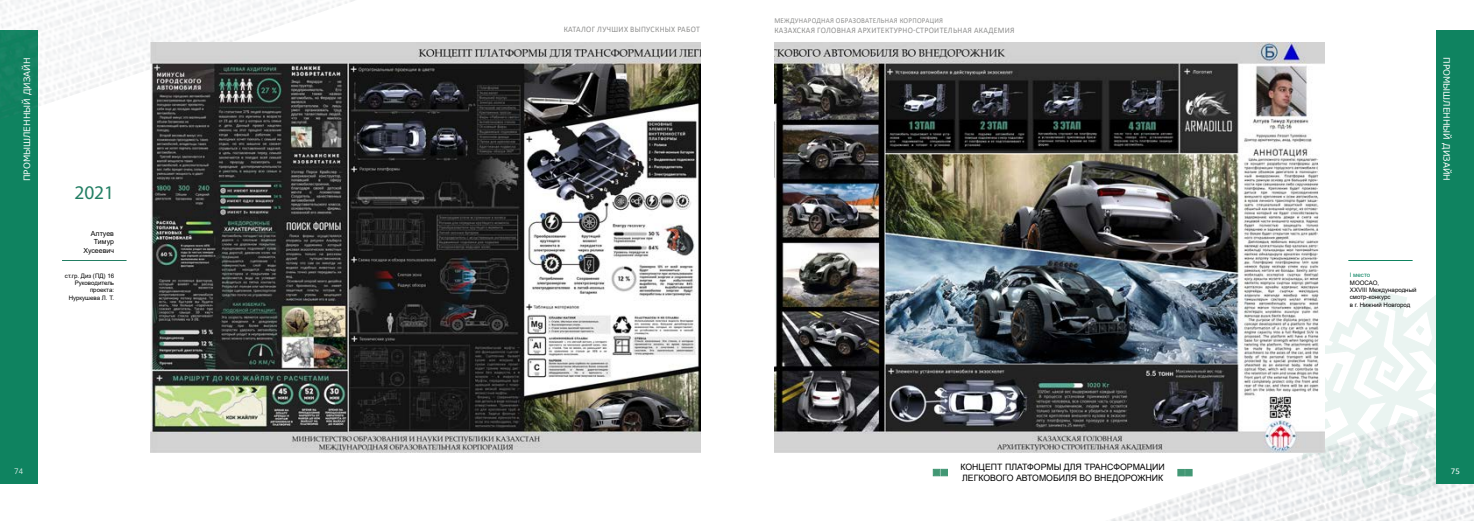
<style>
.page{position:relative;width:1474px;height:521px;background:#fff}
.page>*{position:absolute;margin:0;border:0;box-sizing:border-box;transform-origin:0 0}
.t1{font:19.43px "Myriad Pro";color:#227e63}
.t2{font:8.75px/10.5px "Arial";color:#000}
.t3{font:8.75px "MS Reference Sans Serif";color:#fff}
.t4{font:300 8.75px "Calibri";color:#fff}
.t5{font:8.75px "Calibri";color:#fff}
.t6{font:8.4px "Calibri";letter-spacing:.04em;color:#8e8e8d;scale:.93 1}
.t7{font:7.52px "Calibri";letter-spacing:.04em;color:#8e8e8d;scale:.93 1}
.t8{font:7px/8.4px "Arial";color:#000;text-align:right}
.t9{font:6.12px/7.4px "Arial";color:#000;text-align:right}
.t10{font:6.12px "Arial";color:#068160}
</style>
<div class="page">
<img style="left:1111px;top:460px;width:362px;height:61px">
<div style="left:0;top:30px;width:37px;height:454px;background:#0f8360"></div>
<div style="left:1436px;top:30px;width:37px;height:454px;background:#0f8360"></div>
<hr style="left:62px;top:260px;width:64px;height:1px;background:#227e63">
<svg style="left:1289px;top:291px;width:184px;height:206px"></svg>
<svg style="left:1416px;top:325px;width:9px;height:10px"></svg>
<svg style="left:1373px;top:457px;width:8px;height:10px"></svg>
<hr style="left:1348px;top:260px;width:64px;height:1px;background:#0f8360">
<img style="left:0;top:0;width:355px;height:128px">
<div style="left:932px;top:469px;width:8px;height:7px;background:#429774;border:1px solid #429774"></div>
<div style="left:940px;top:469px;width:7px;height:7px;background:#429774;border:1px solid #429774"></div>
<div style="left:1177px;top:469px;width:7px;height:7px;background:#429774;border:1px solid #429774"></div>
<div style="left:1185px;top:469px;width:7px;height:7px;background:#429774;border:1px solid #429774"></div>
<img style="left:150px;top:42px;width:550px;height:411px">
<img style="left:774px;top:42px;width:550px;height:411px">
<h2 class="t3" style="left:21px;top:181px;width:125px;rotate:-90deg">ПРОМЫШЛЕННЫЙ ДИЗАЙН</h2>
<h1 class="t1" style="left:74px;top:180px;width:41px">2021</h1>
<p class="t8" style="left:83px;top:229px;width:32px">Алтуев<br>Тимур<br>Хусеевич</p>
<p class="t9" style="left:65px;top:272px;width:51px">ст.гр. Диз (ПД) 16<br>Руководитель проекта:<br>Нуркушева Л. Т.</p>
<h3 class="t6" style="left:563px;top:24px;width:148px">КАТАЛОГ ЛУЧШИХ ВЫПУСКНЫХ РАБОТ</h3>
<p class="t7" style="left:774px;top:15px;width:183px">МЕЖДУНАРОДНАЯ ОБРАЗОВАТЕЛЬНАЯ КОРПОРАЦИЯ</p>
<h3 class="t6" style="left:774px;top:24px;width:260px">КАЗАХСКАЯ ГОЛОВНАЯ АРХИТЕКТУРНО-СТРОИТЕЛЬНАЯ АКАДЕМИЯ</h3>
<h2 class="t3" style="left:1452px;top:57px;width:125px;rotate:90deg">ПРОМЫШЛЕННЫЙ ДИЗАЙН</h2>
<p class="t10" style="left:1349px;top:271px;width:22px">I место</p>
<p class="t9" style="left:1349px;top:279px;width:68px;text-align:left">МООСАО,<br>XXVIII Международный смотр-конкурс<br>в г. Нижний Новгород</p>
<h2 class="t2" style="left:960px;top:462px;width:206px">КОНЦЕПТ ПЛАТФОРМЫ ДЛЯ ТРАНСФОРМАЦИИ<br>ЛЕГКОВОГО АВТОМОБИЛЯ ВО ВНЕДОРОЖНИК</h2>
<h2 class="t4" style="left:14px;top:465px;width:10px">74</h2>
<h2 class="t5" style="left:1450px;top:465px;width:10px">75</h2>
</div>
